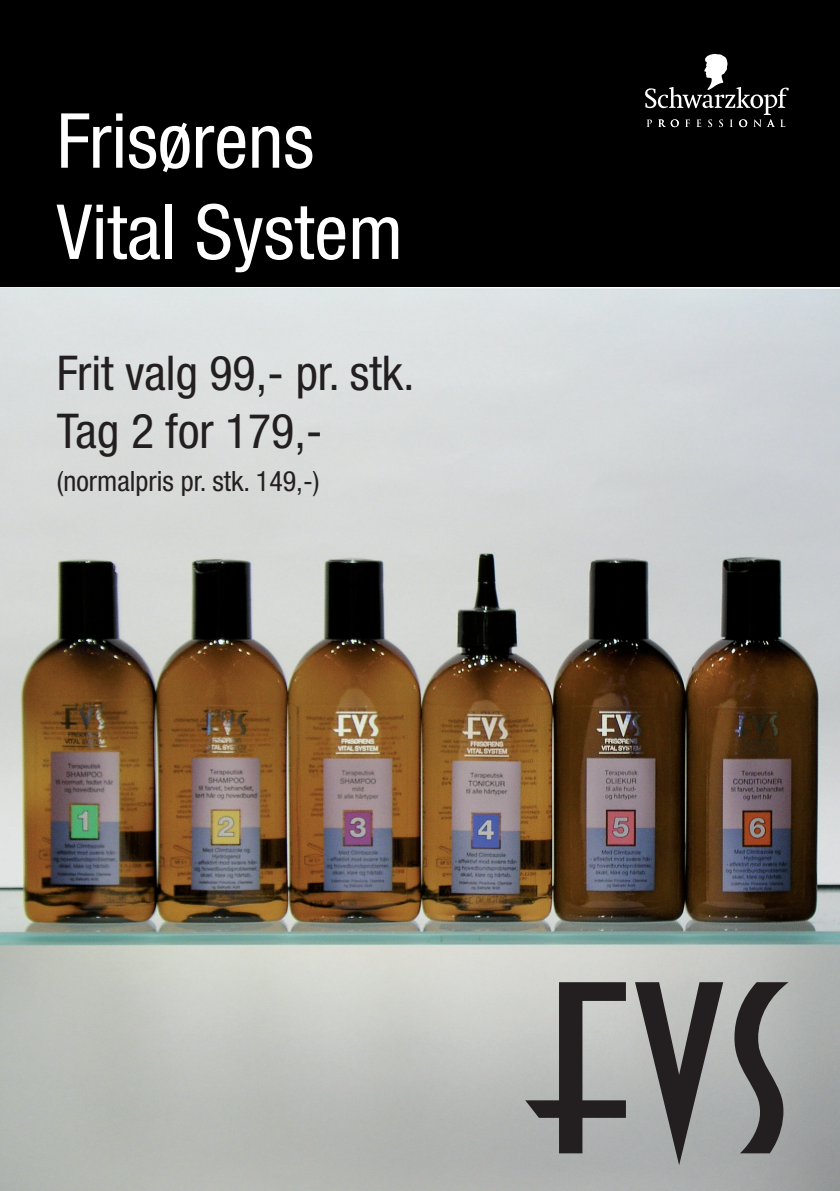
<style>
.page{position:relative;width:840px;height:1191px;background:#fff}
.page>*{position:absolute;margin:0;border:0;box-sizing:border-box;transform-origin:0 0}
.stor_tekst{font:condensed 76px "Helvetica Neue LT Std";color:#fff}
.fed{font:condensed 48px "Helvetica Neue LT Std";color:#231f20}
.brødtekst{font:condensed 28px "Helvetica Neue LT Std";color:#231f20}
</style>
<div class="page">
<div style="left:0;top:0;width:839px;height:317px;background:#000"></div>
<img style="left:0;top:288px;width:839px;height:903px">
<svg style="left:645px;top:54px;width:143px;height:73px"></svg>
<svg style="left:525px;top:982px;width:263px;height:183px;background:#838383"></svg>
<p class="stor_tekst" style="left:57px;top:97px;width:259px">Frisørens</p>
<p class="stor_tekst" style="left:57px;top:188px;width:347px">Vital System</p>
<p class="fed" style="left:57px;top:345px;width:359px">Frit valg 99,- pr. stk.</p>
<p class="fed" style="left:57px;top:403px;width:267px">Tag 2 for 179,-</p>
<p class="brødtekst" style="left:57px;top:465px;width:264px">(normalpris pr. stk. 149,-)</p>
</div>
